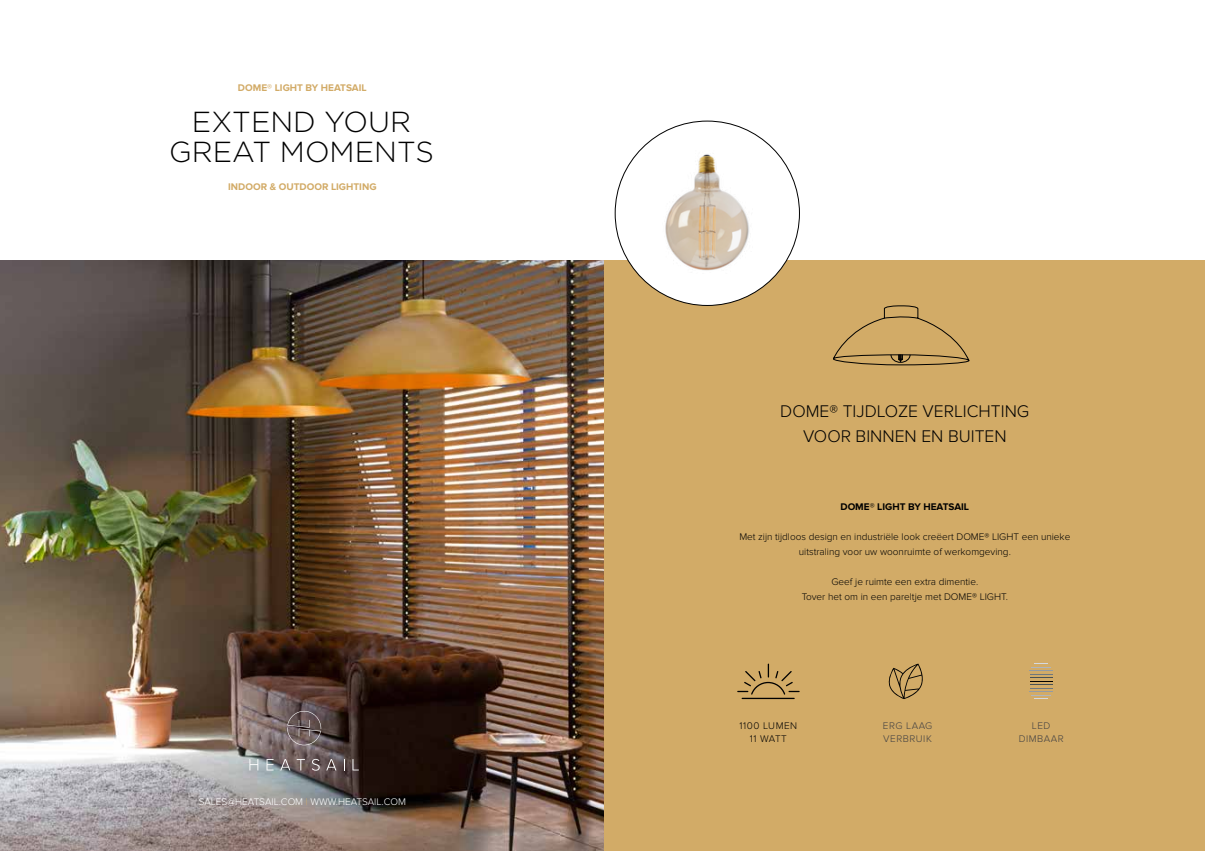
<style>
.page{position:relative;width:1205px;height:851px;background:#fff}
.page>*{position:absolute;margin:0;border:0;box-sizing:border-box;transform-origin:0 0}
.t1{font:300 29px/30.1px "Gotham";color:#000;text-align:center}
.t2{font:300 17.5px/25px "Proxima Nova";color:#000;text-align:center}
.t3{font:300 10px/15px "Proxima Nova";color:#000;text-align:center}
.t4{font:700 10px "Proxima Nova";color:#d2ab67}
.t5{font:300 10px "Proxima Nova";color:#fff}
.t6{font:300 10px/13.8px "Proxima Nova";letter-spacing:.05em;color:#414042}
.t7{font:700 10px "Proxima Nova";color:#000}
.t8{font:300 10px/13.8px "Proxima Nova";letter-spacing:.05em;color:#000;text-align:center}
.s1{color:#d2ab67}
</style>
<div class="page">
<div style="left:603px;top:260px;width:602px;height:590px;background:#d2ab67"></div>
<svg style="left:833px;top:305px;width:136px;height:60px"></svg>
<hr style="left:741px;top:697px;width:54px;height:2px;background:#000">
<svg style="left:737px;top:663px;width:62px;height:31px"></svg>
<svg style="left:1029px;top:663px;width:24px;height:36px"></svg>
<svg style="left:888px;top:663px;width:35px;height:36px"></svg>
<img style="left:0;top:260px;width:603px;height:590px">
<div style="left:615px;top:121px;width:184px;height:184px;background:#fff;border-radius:50%"></div>
<img style="left:665px;top:154px;width:84px;height:117px">
<svg style="left:249px;top:759px;width:9px;height:11px"></svg>
<svg style="left:266px;top:759px;width:7px;height:11px"></svg>
<svg style="left:280px;top:759px;width:10px;height:11px"></svg>
<svg style="left:297px;top:759px;width:8px;height:11px"></svg>
<svg style="left:312px;top:758px;width:8px;height:12px"></svg>
<svg style="left:326px;top:759px;width:10px;height:11px"></svg>
<svg style="left:352px;top:759px;width:7px;height:11px"></svg>
<svg style="left:287px;top:710px;width:34px;height:35px"></svg>
<p class="t4" style="left:238px;top:82px;width:130px">DOME® LIGHT BY HEATSAIL</p>
<h1 class="t1" style="left:169px;top:106px;width:266px">EXTEND YOUR<br>GREAT MOMENTS</h1>
<p class="t4" style="left:228px;top:181px;width:150px">INDOOR &amp; OUTDOOR LIGHTING</p>
<p class="t5" style="left:199px;top:796px;width:209px">SALES@HEATSAIL.COM <span class="s1">|</span> WWW.HEATSAIL.COM</p>
<h2 class="t2" style="left:780px;top:399px;width:251px">DOME® TIJDLOZE VERLICHTING<br>VOOR BINNEN EN BUITEN</h2>
<p class="t7" style="left:840px;top:501px;width:130px">DOME® LIGHT BY HEATSAIL</p>
<p class="t3" style="left:739px;top:529px;width:332px">Met zijn tijdloos design en industriële look creëert DOME® LIGHT een unieke uitstraling voor uw woonruimte of werkomgeving.</p>
<p class="t3" style="left:802px;top:574px;width:208px">Geef je ruimte een extra dimentie.<br>Tover het om in een pareltje met DOME® LIGHT.</p>
<p class="t8" style="left:739px;top:718px;width:59px">1100 LUMEN<br>11 WATT</p>
<p class="t6" style="left:883px;top:718px;width:51px">ERG LAAG<br>VERBRUIK</p>
<p class="t6" style="left:1018px;top:718px;width:47px;text-align:center">LED<br>DIMBAAR</p>
</div>
